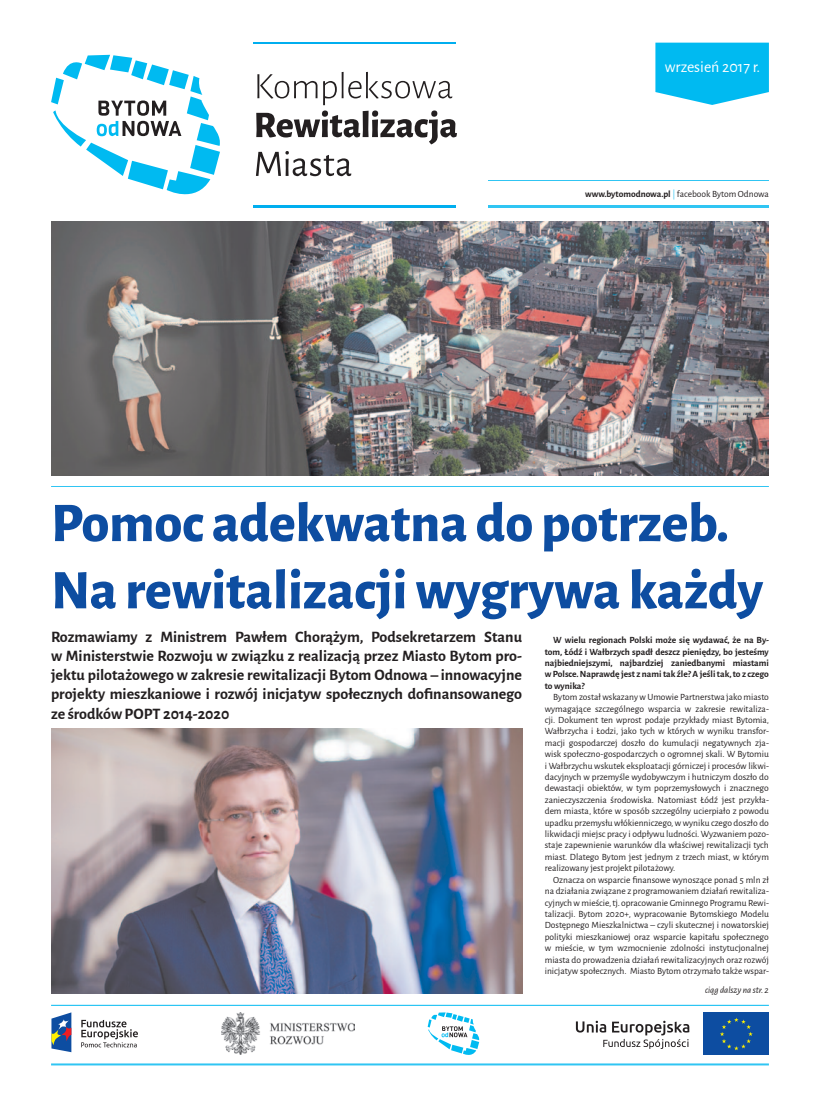
<style>
.page{position:relative;width:820px;height:1106px;background:#fff}
.page>*{position:absolute;margin:0;border:0;box-sizing:border-box;transform-origin:0 0}
.t1{font:800 56px/67.2px "Alegreya Sans";color:#0d4da1}
.t2{font:700 16px/19.2px "Alegreya Sans";color:#231f20;text-align:justify}
.t3{font:16px "Alegreya Sans";color:#fff}
.t4{font:9.5px/11.4px "Alegreya Sans";color:#231f20;text-align:justify}
.t5{font:700 9.5px/11.4px "Alegreya Sans";color:#231f20;text-align:justify}
.t6{font:italic 9.5px "Alegreya Sans";color:#231f20}
.s1{font-weight:700}
.s2{color:#30c5f3}
</style>
<div class="page">
<hr style="left:51px;top:1063px;width:717px;height:2px;background:#30c5f3">
<svg style="left:51px;top:55px;width:169px;height:140px"></svg>
<svg style="left:256px;top:72px;width:201px;height:72px"></svg>
<svg style="left:256px;top:151px;width:95px;height:25px"></svg>
<hr style="left:253px;top:206px;width:202px;height:2px;background:#00aeef">
<hr style="left:253px;top:43px;width:202px;height:1px;background:#00aeef">
<svg style="left:655px;top:43px;width:113px;height:62px;background:#1bc1f2"></svg>
<hr style="left:488px;top:206px;width:280px;height:2px;background:#30c5f3">
<hr style="left:488px;top:180px;width:280px;height:1px;background:#30c5f3">
<hr style="left:51px;top:486px;width:717px;height:1px;background:#30c5f3">
<img style="left:51px;top:221px;width:717px;height:254px">
<div style="left:703px;top:1012px;width:65px;height:42px;background:#0d4da1"></div>
<svg style="left:720px;top:1017px;width:32px;height:33px"></svg>
<svg style="left:575px;top:1020px;width:114px;height:28px"></svg>
<svg style="left:51px;top:1012px;width:20px;height:40px"></svg>
<svg style="left:81px;top:1019px;width:57px;height:28px"></svg>
<img style="left:221px;top:1012px;width:133px;height:42px">
<svg style="left:427px;top:1012px;width:52px;height:42px"></svg>
<hr style="left:51px;top:1004px;width:717px;height:1px;background:#00baf1">
<img style="left:51px;top:729px;width:471px;height:264px">
<h2 class="t3" style="left:664px;top:56px;width:97px">wrzesień 2017 r.</h2>
<p class="t4" style="left:585px;top:188px;width:185px"><span class="s1">www.bytomodnowa.pl</span> <span class="s2">|</span> facebook Bytom Odnowa</p>
<h1 class="t1" style="left:51px;top:485px;width:713px">Pomoc adekwatna do potrzeb.<br>Na rewitalizacji wygrywa każdy</h1>
<p class="t2" style="left:51px;top:626px;width:472px">Rozmawiamy z Ministrem Pawłem Chorążym, Podsekretarzem Stanu w Ministerstwie Rozwoju w związku z realizacją przez Miasto Bytom pro&shy;jektu pilotażowego w zakresie rewitalizacji Bytom Odnowa – innowacyjne projekty mieszkaniowe i rozwój inicjatyw społecznych dofinansowanego ze środków POPT 2014-2020</p>
<p class="t5" style="left:544px;top:634px;width:225px;text-indent:9px">W wielu regionach Polski może się wydawać, że na By&shy;tom, Łódź i Wałbrzych spadł deszcz pieniędzy, bo jesteśmy najbiedniejszymi, najbardziej zaniedbanymi miastami w Polsce. Naprawdę jest z nami tak źle? A jeśli tak, to z czego to wynika?</p>
<p class="t4" style="left:544px;top:691px;width:226px;text-indent:9px">Bytom został wskazany w Umowie Partnerstwa jako miasto wymagające szczególnego wsparcia w zakresie rewitaliza&shy;cji. Dokument ten wprost podaje przykłady miast Bytomia, Wałbrzycha i Łodzi, jako tych w których w wyniku transfor&shy;macji gospodarczej doszło do kumulacji negatywnych zja&shy;wisk społeczno-gospodarczych o ogromnej skali. W Bytomiu i Wałbrzychu wskutek eksploatacji górniczej i procesów likwi&shy;dacyjnych w przemyśle wydobywczym i hutniczym doszło do dewastacji obiektów, w tym poprzemysłowych i znacznego zanieczyszczenia środowiska. Natomiast Łódź jest przykła&shy;dem miasta, które w sposób szczególny ucierpiało z powodu upadku przemysłu włókienniczego, w wyniku czego doszło do likwidacji miejsc pracy i odpływu ludności. Wyzwaniem pozo&shy;staje zapewnienie warunków dla właściwej rewitalizacji tych miast. Dlatego Bytom jest jednym z trzech miast, w którym realizowany jest projekt pilotażowy.</p>
<p class="t4" style="left:544px;top:873px;width:225px;text-indent:9px">Oznacza on wsparcie finansowe wynoszące ponad 5 mln zł na działania związane z programowaniem działań rewitaliza&shy;cyjnych w mieście, tj. opracowanie Gminnego Programu Rewi&shy;talizacji. Bytom 2020+, wypracowanie Bytomskiego Modelu Dostępnego Mieszkalnictwa – czyli skutecznej i nowatorskiej polityki mieszkaniowej oraz wsparcie kapitału społecznego w mieście, w tym wzmocnienie zdolności instytucjonalnej miasta do prowadzenia działań rewitalizacyjnych oraz rozwój inicjatyw społecznych. Miasto Bytom otrzymało także wspar-</p>
<p class="t6" style="left:704px;top:983px;width:65px">ciąg dalszy na str. 2</p>
</div>
